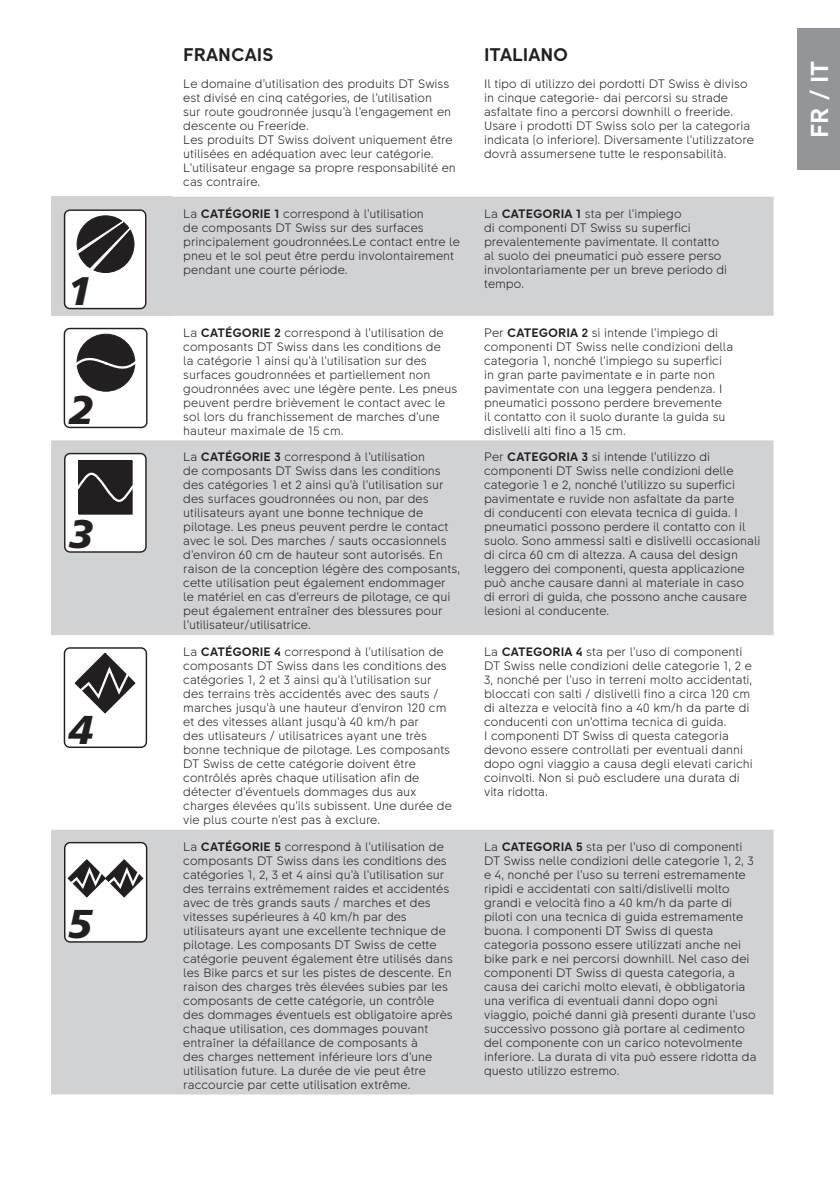
<style>
.page{position:relative;width:840px;height:1191px;background:#fff}
.page>*{position:absolute;margin:0;border:0;box-sizing:border-box;transform-origin:0 0}
.t1{font:italic 900 40.2px "Frutiger LT Std";color:#231f20}
.t2{font:italic 900 40px "Frutiger LT Std";color:#231f20}
.t3{font:italic 900 39.8px "Frutiger LT Std";color:#231f20}
.t4{font:700 24px "DT Swiss Corporate";color:#fff}
.t5{font:700 18px "DT Swiss Corporate";color:#231f20}
.t6{font:300 12px/14px "DT Swiss Corporate";color:#231f20}
.s1{font-weight:700}
</style>
<div class="page">
<div style="left:797px;top:28px;width:42px;height:142px;background:#939598"></div>
<div style="left:51px;top:197px;width:121px;height:119px;background:#d1d2d4"></div>
<div style="left:172px;top:197px;width:601px;height:119px;background:#d1d2d4"></div>
<svg style="left:51px;top:440px;width:121px;height:654px;fill:#d1d2d4"></svg>
<svg style="left:172px;top:440px;width:601px;height:654px;fill:#d1d2d4"></svg>
<div style="left:65px;top:210px;width:81px;height:98px;background:#fff;border-radius:5px"></div>
<div style="left:64px;top:209px;width:82px;height:100px;border:1px solid #231f20;border-radius:5px"></div>
<div style="left:77px;top:216px;width:57px;height:56px;background:#231f20;border-radius:50%"></div>
<div style="left:77px;top:216px;width:57px;height:56px;border:1px solid #231f20;border-radius:50%"></div>
<svg style="left:77px;top:221px;width:53px;height:49px"></svg>
<div style="left:64px;top:328px;width:83px;height:100px;border:1px solid #231f20;border-radius:5px"></div>
<div style="left:77px;top:334px;width:58px;height:57px;background:#231f20;border-radius:50%"></div>
<svg style="left:76px;top:355px;width:60px;height:16px"></svg>
<div style="left:65px;top:453px;width:81px;height:99px;background:#fff;border-radius:5px"></div>
<div style="left:64px;top:453px;width:83px;height:100px;border:1px solid #231f20;border-radius:5px"></div>
<div style="left:79px;top:461px;width:53px;height:53px;background:#231f20"></div>
<svg style="left:78px;top:471px;width:55px;height:32px"></svg>
<div style="left:64px;top:647px;width:83px;height:101px;border:1px solid #231f20;border-radius:5px"></div>
<svg style="left:75px;top:653px;width:60px;height:60px"></svg>
<div style="left:65px;top:842px;width:81px;height:100px;background:#fff;border-radius:5px"></div>
<div style="left:64px;top:842px;width:83px;height:100px;border:1px solid #231f20;border-radius:5px"></div>
<svg style="left:68px;top:859px;width:75px;height:38px"></svg>
<h3 class="t3" style="left:67px;top:267px;width:26px">1</h3>
<h2 class="t2" style="left:68px;top:386px;width:27px">2</h2>
<h3 class="t3" style="left:68px;top:510px;width:26px">3</h3>
<h1 class="t1" style="left:68px;top:705px;width:26px">4</h1>
<h1 class="t1" style="left:67px;top:900px;width:26px">5</h1>
<h3 class="t5" style="left:183px;top:43px;width:91px">FRANCAIS</h3>
<h3 class="t5" style="left:484px;top:43px;width:86px">ITALIANO</h3>
<p class="t6" style="left:183px;top:76px;width:274px">Le domaine d‘utilisation des produits DT Swiss est divisé en cinq catégories, de l‘utilisation<br>sur route goudronnée jusqu‘à l‘engagement en descente ou Freeride.<br>Les produits DT Swiss doivent uniquement être utilisées en adéquation avec leur catégorie.<br>L‘utilisateur engage sa propre responsabilité en cas contraire.</p>
<p class="t6" style="left:484px;top:76px;width:271px">Il tipo di utilizzo dei pordotti DT Swiss è diviso in cinque categorie- dai percorsi su strade asfaltate fino a percorsi downhill o freeride.<br>Usare i prodotti DT Swiss solo per la categoria indicata (o inferiore). Diversamente l‘utilizzatore dovrà assumersene tutte le responsabilità.</p>
<p class="t6" style="left:183px;top:206px;width:278px">La <span class="s1">CATÉGORIE 1</span> correspond à l‘utilisation<br>de composants DT Swiss sur des surfaces principalement goudronnées.Le contact entre le pneu et le sol peut être perdu involontairement pendant une courte période.</p>
<p class="t6" style="left:484px;top:206px;width:244px">La <span class="s1">CATEGORIA 1</span> sta per l‘impiego<br>di componenti DT Swiss su superfici prevalentemente pavimentate. Il contatto al suolo dei pneumatici può essere perso involontariamente per un breve periodo di tempo.</p>
<p class="t6" style="left:183px;top:325px;width:275px">La <span class="s1">CATÉGORIE 2</span> correspond à l‘utilisation de composants DT Swiss dans les conditions de<br>la catégorie 1 ainsi qu‘à l‘utilisation sur des surfaces goudronnées et partiellement non goudronnées avec une légère pente. Les pneus peuvent perdre brièvement le contact avec le sol lors du franchissement de marches d‘une hauteur maximale de 15 cm.</p>
<p class="t6" style="left:484px;top:325px;width:250px">Per <span class="s1">CATEGORIA 2</span> si intende l‘impiego di componenti DT Swiss nelle condizioni della categoria 1, nonché l‘impiego su superfici in gran parte pavimentate e in parte non pavimentate con una leggera pendenza. I pneumatici possono perdere brevemente<br>il contatto con il suolo durante la guida su dislivelli alti fino a 15 cm.</p>
<p class="t6" style="left:183px;top:450px;width:278px">La <span class="s1">CATÉGORIE 3</span> correspond à l‘utilisation<br>de composants DT Swiss dans les conditions des catégories 1 et 2 ainsi qu‘à l‘utilisation sur des surfaces goudronnées ou non, par des utilisateurs ayant une bonne technique de pilotage. Les pneus peuvent perdre le contact avec le sol. Des marches / sauts occasionnels d‘environ 60 cm de hauteur sont autorisés. En raison de la conception légère des composants, cette utilisation peut également endommager<br>le matériel en cas d‘erreurs de pilotage, ce qui peut également entraîner des blessures pour l‘utilisateur/utilisatrice.</p>
<p class="t6" style="left:484px;top:450px;width:278px">Per <span class="s1">CATEGORIA 3</span> si intende l‘utilizzo di componenti DT Swiss nelle condizioni delle categorie 1 e 2, nonché l‘utilizzo su superfici pavimentate e ruvide non asfaltate da parte<br>di conducenti con elevata tecnica di guida. I pneumatici possono perdere il contatto con il suolo. Sono ammessi salti e dislivelli occasionali di circa 60 cm di altezza. A causa del design leggero dei componenti, questa applicazione può anche causare danni al materiale in caso<br>di errori di guida, che possono anche causare lesioni al conducente.</p>
<p class="t6" style="left:183px;top:644px;width:270px">La <span class="s1">CATÉGORIE 4</span> correspond à l‘utilisation de composants DT Swiss dans les conditions des catégories 1, 2 et 3 ainsi qu‘à l‘utilisation sur des terrains très accidentés avec des sauts / marches jusqu‘à une hauteur d‘environ 120 cm et des vitesses allant jusqu‘à 40 km/h par<br>des utlisateurs / utilisatrices ayant une très bonne technique de pilotage. Les composants DT Swiss de cette catégorie doivent être contrôlés après chaque utilisation afin de détecter d‘éventuels dommages dus aux charges élevées qu‘ils subissent. Une durée de vie plus courte n‘est pas à exclure.</p>
<p class="t6" style="left:484px;top:644px;width:270px">La <span class="s1">CATEGORIA 4</span> sta per l‘uso di componenti DT Swiss nelle condizioni delle categorie 1, 2 e 3, nonché per l‘uso in terreni molto accidentati, bloccati con salti / dislivelli fino a circa 120 cm di altezza e velocità fino a 40 km/h da parte di conducenti con un‘ottima tecnica di guida.<br>I componenti DT Swiss di questa categoria devono essere controllati per eventuali danni dopo ogni viaggio a causa degli elevati carichi coinvolti. Non si può escludere una durata di vita ridotta.</p>
<p class="t6" style="left:183px;top:839px;width:271px">La <span class="s1">CATÉGORIE 5</span> correspond à l‘utilisation de composants DT Swiss dans les conditions des catégories 1, 2, 3 et 4 ainsi qu‘à l‘utilisation sur des terrains extrêmement raides et accidentés avec de très grands sauts / marches et des vitesses supérieures à 40 km/h par des utilisateurs ayant une excellente technique de pilotage. Les composants DT Swiss de cette catégorie peuvent également être utilisés dans les Bike parcs et sur les pistes de descente. En raison des charges très élevées subies par les composants de cette catégorie, un contrôle des dommages éventuels est obligatoire après chaque utilisation, ces dommages pouvant entraîner la défaillance de composants à<br>des charges nettement inférieure lors d‘une utilisation future. La durée de vie peut être raccourcie par cette utilisation extrême.</p>
<p class="t6" style="left:484px;top:839px;width:274px">La <span class="s1">CATEGORIA 5</span> sta per l‘uso di componenti DT Swiss nelle condizioni delle categorie 1, 2, 3 e 4, nonché per l‘uso su terreni estremamente ripidi e accidentati con salti/dislivelli molto grandi e velocità fino a 40 km/h da parte di piloti con una tecnica di guida estremamente buona. I componenti DT Swiss di questa categoria possono essere utilizzati anche nei bike park e nei percorsi downhill. Nel caso dei componenti DT Swiss di questa categoria, a causa dei carichi molto elevati, è obbligatoria una verifica di eventuali danni dopo ogni viaggio, poiché danni già presenti durante l‘uso successivo possono già portare al cedimento del componente con un carico notevolmente inferiore. La durata di vita può essere ridotta da questo utilizzo estremo.</p>
<h3 class="t4" style="left:803px;top:138px;width:79px;rotate:-90deg">FR / IT</h3>
</div>
